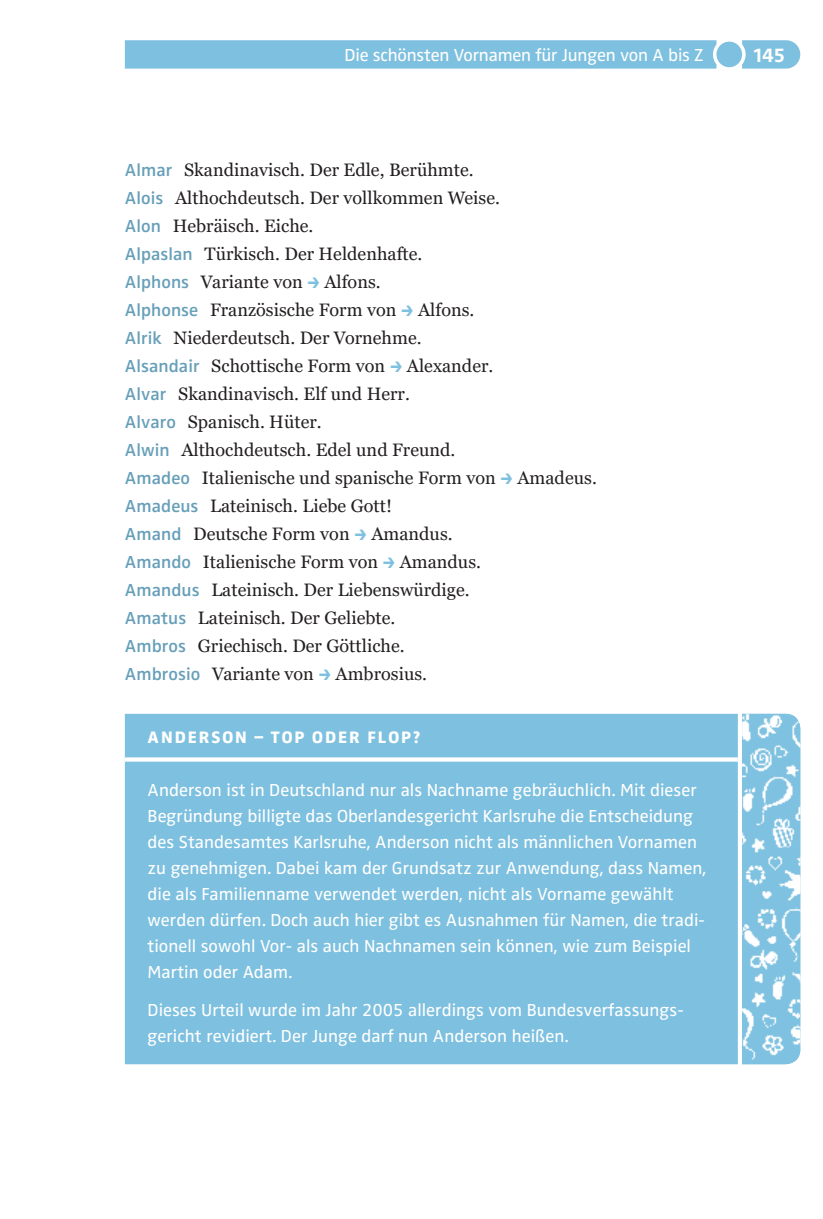
<style>
.page{position:relative;width:823px;height:1219px;background:#fff}
.page>*{position:absolute;margin:0;border:0;box-sizing:border-box;transform-origin:0 0}
.t1{font:700 20.8px "Zwo Pro";color:#fff}
.Grundtext{font:18px "Georgia Pro";color:#231f20}
.Kasten_Anfasser{font:18px/26px "Zwo Pro";color:#fff}
.Kasten_Anfasser_Ü{font:800 17.2px "Zwo Pro";letter-spacing:.11em;color:#fff}
.s1{font-family:"Zwo Pro";font-weight:600;color:#679fb9}
.s2{font-family:"Zwo Pro";font-weight:800;color:#7ec0df}
</style>
<div class="page">
<svg style="left:125px;top:40px;width:674px;height:29px;background:#83c2e0"></svg>
<div style="left:125px;top:714px;width:612px;height:350px;background:#7ec0df"></div>
<div style="left:125px;top:757px;width:612px;height:5px;background:#fff"></div>
<img style="left:742px;top:714px;width:57px;height:350px">
<p class="Kasten_Anfasser" style="left:344px;top:42px;width:360px">Die schönsten Vornamen für Jungen von A bis Z</p>
<p class="t1" style="left:753px;top:42px;width:33px">145</p>
<p class="Grundtext" style="left:125px;top:159px;width:350px"><span class="s1">Almar</span> Skandinavisch. Der Edle, Berühmte.</p>
<p class="Grundtext" style="left:125px;top:187px;width:376px"><span class="s1">Alois</span> Althochdeutsch. Der vollkommen Weise.</p>
<p class="Grundtext" style="left:125px;top:215px;width:190px"><span class="s1">Alon</span> Hebräisch. Eiche.</p>
<p class="Grundtext" style="left:125px;top:243px;width:299px"><span class="s1">Alpaslan</span> Türkisch. Der Heldenhafte.</p>
<p class="Grundtext" style="left:125px;top:271px;width:257px"><span class="s1">Alphons</span> Variante von <span class="s2">→</span> Alfons.</p>
<p class="Grundtext" style="left:125px;top:299px;width:351px"><span class="s1">Alphonse</span> Französische Form von <span class="s2">→</span> Alfons.</p>
<p class="Grundtext" style="left:125px;top:327px;width:298px"><span class="s1">Alrik</span> Niederdeutsch. Der Vornehme.</p>
<p class="Grundtext" style="left:125px;top:355px;width:370px"><span class="s1">Alsandair</span> Schottische Form von <span class="s2">→</span> Alexander.</p>
<p class="Grundtext" style="left:125px;top:383px;width:286px"><span class="s1">Alvar</span> Skandinavisch. Elf und Herr.</p>
<p class="Grundtext" style="left:125px;top:411px;width:198px"><span class="s1">Alvaro</span> Spanisch. Hüter.</p>
<p class="Grundtext" style="left:125px;top:439px;width:332px"><span class="s1">Alwin</span> Althochdeutsch. Edel und Freund.</p>
<p class="Grundtext" style="left:125px;top:467px;width:473px"><span class="s1">Amadeo</span> Italienische und spanische Form von <span class="s2">→</span> Amadeus.</p>
<p class="Grundtext" style="left:125px;top:495px;width:268px"><span class="s1">Amadeus</span> Lateinisch. Liebe Gott!</p>
<p class="Grundtext" style="left:125px;top:523px;width:329px"><span class="s1">Amand</span> Deutsche Form von <span class="s2">→</span> Amandus.</p>
<p class="Grundtext" style="left:125px;top:551px;width:357px"><span class="s1">Amando</span> Italienische Form von <span class="s2">→</span> Amandus.</p>
<p class="Grundtext" style="left:125px;top:579px;width:346px"><span class="s1">Amandus</span> Lateinisch. Der Liebenswürdige.</p>
<p class="Grundtext" style="left:125px;top:607px;width:272px"><span class="s1">Amatus</span> Lateinisch. Der Geliebte.</p>
<p class="Grundtext" style="left:125px;top:635px;width:281px"><span class="s1">Ambros</span> Griechisch. Der Göttliche.</p>
<p class="Grundtext" style="left:125px;top:663px;width:303px"><span class="s1">Ambrosio</span> Variante von <span class="s2">→</span> Ambrosius.</p>
<p class="Kasten_Anfasser_Ü" style="left:147px;top:727px;width:274px">ANDERSON – TOP ODER FLOP?</p>
<p class="Kasten_Anfasser" style="left:147px;top:778px;width:560px">Anderson ist in Deutschland nur als Nachname gebräuchlich. Mit dieser Begründung billigte das Oberlandesgericht Karlsruhe die Entscheidung des Standesamtes Karlsruhe, Anderson nicht als männlichen Vornamen zu genehmigen. Dabei kam der Grundsatz zur Anwendung, dass Namen, die als Familienname verwendet werden, nicht als Vorname gewählt werden dürfen. Doch auch hier gibt es Ausnahmen für Namen, die tradi&shy;tionell sowohl Vor- als auch Nachnamen sein können, wie zum Beispiel Martin oder Adam.</p>
<p class="Kasten_Anfasser" style="left:147px;top:997px;width:535px">Dieses Urteil wurde im Jahr 2005 allerdings vom Bundesverfassungs&shy;gericht revidiert. Der Junge darf nun Anderson heißen.</p>
</div>
